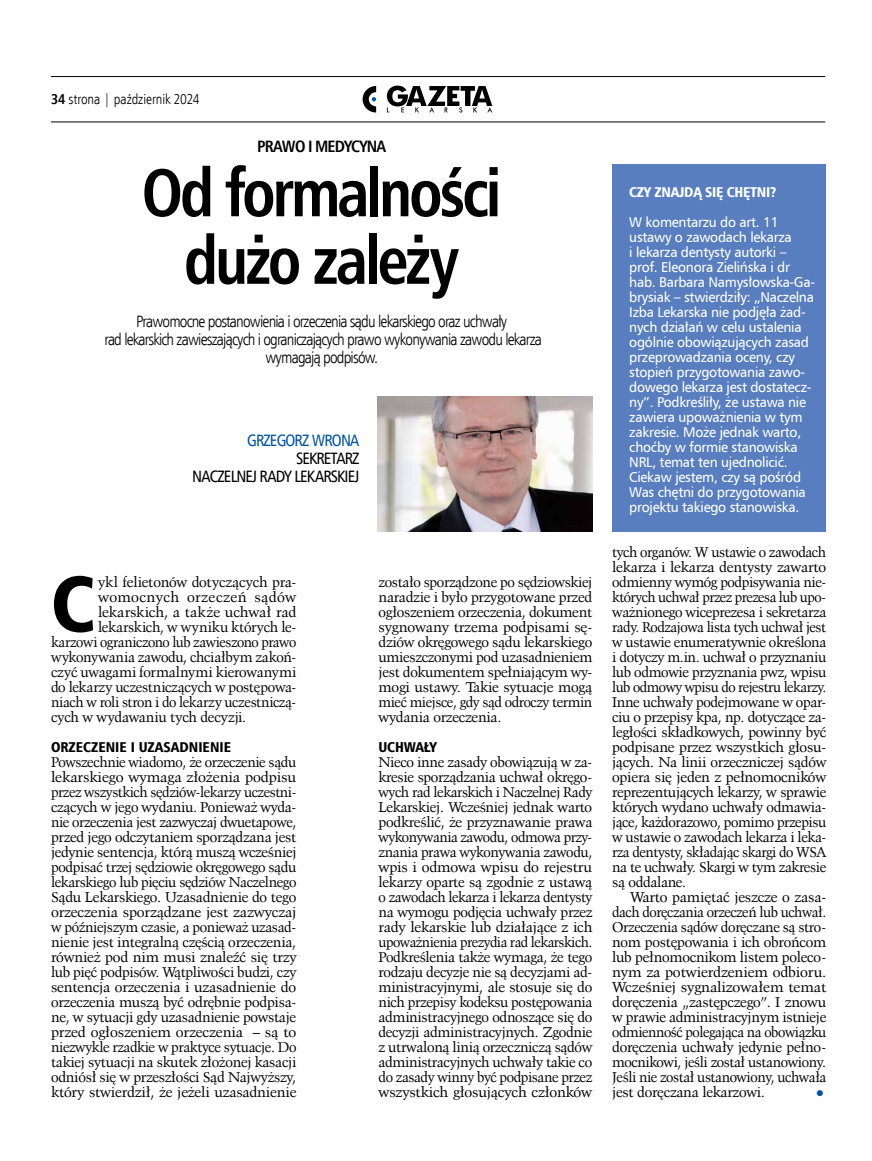
<style>
.page{position:relative;width:872px;height:1161px;background:#fff}
.page>*{position:absolute;margin:0;border:0;box-sizing:border-box;transform-origin:0 0}
.t1{font:79.05px "Humnst 777 Blk Cn EU";color:#000}
.t2{font:700 67.5px/67.5px "Humnst 777 Cn EU";letter-spacing:-.05em;color:#000;text-align:center;scale:.96 1}
.t3{font:21px "Kuenst 480 EU";color:#0053a2}
.t4{font:16.5px/18px "Humnst 777 Lt Cn EU";letter-spacing:-.05em;color:#000;text-align:center}
.t5{font:16.5px/18px "Humnst 777 Cn EU";letter-spacing:-.05em;color:#000;text-align:right}
.t6{font:700 16.5px "Humnst 777 Cn EU";letter-spacing:-.05em;color:#000}
.t7{font:16.5px "Humnst 777 Cn EU";letter-spacing:-.05em;color:#0053a2}
.t8{font:14.25px/15px "Kuenst 480 EU";letter-spacing:-.015em;color:#000;text-align:justify}
.t9{font:14.25px/15px "Humnst 777 EU";letter-spacing:-.02em;color:#fff;scale:.96 1}
.t10{font:14.25px "Kuenst 480 EU";letter-spacing:-.015em;color:#000;scale:.96 1}
.t11{font:14.25px "Kuenst 480 EU";letter-spacing:-.015em;color:#000;scale:.95 1}
.t12{font:14.25px "Humnst 777 Blk Cn EU";color:#000}
.t13{font:14.25px "Humnst 777 Lt Cn EU";letter-spacing:-.005em;color:#000}
.t14{font:14.25px "Kuenst 480 EU";letter-spacing:.025em;color:#000}
.t15{font:14.25px "Humnst 777 Blk Cn EU";letter-spacing:-.02em;color:#fff}
.s1{font-family:"Humnst 777 Cn EU";font-weight:700}
</style>
<div class="page">
<hr style="left:51px;top:76px;width:774px;height:1px;background:#000">
<hr style="left:51px;top:122px;width:774px;height:1px;background:#000">
<svg style="left:387px;top:86px;width:105px;height:27px"></svg>
<svg style="left:362px;top:86px;width:14px;height:26px"></svg>
<img style="left:377px;top:396px;width:215px;height:136px">
<div style="left:612px;top:164px;width:213px;height:367px;background:#587ebf"></div>
<p class="t13" style="left:51px;top:90px;width:150px"><span class="s1">34</span> strona | październik 2024</p>
<p class="t6" style="left:257px;top:135px;width:130px">PRAWO I MEDYCYNA</p>
<h2 class="t2" style="left:142px;top:159px;width:376px">Od formalności dużo zależy</h2>
<p class="t4" style="left:104px;top:312px;width:439px">Prawomocne postanowienia i orzeczenia sądu lekarskiego oraz uchwały<br>rad lekarskich zawieszających i ograniczających prawo wykonywania zawodu lekarza wymagają podpisów.</p>
<p class="t7" style="left:247px;top:430px;width:114px">GRZEGORZ WRONA</p>
<p class="t5" style="left:192px;top:449px;width:169px">SEKRETARZ<br>NACZELNEJ RADY LEKARSKIEJ</p>
<h1 class="t1" style="left:51px;top:554px;width:45px">C</h1>
<p class="t8" style="left:98px;top:574px;width:200px">ykl felietonów dotyczących pra-</p>
<p class="t14" style="left:98px;top:588px;width:200px">womocnych orzeczeń sądów</p>
<p class="t8" style="left:98px;top:604px;width:200px">lekarskich, a także uchwał rad</p>
<p class="t8" style="left:98px;top:619px;width:200px">lekarskich, w wyniku których le-</p>
<p class="t11" style="left:51px;top:633px;width:260px">karzowi ograniczono lub zawieszono prawo</p>
<p class="t8" style="left:51px;top:649px;width:247px">wykonywania zawodu, chciałbym zakoń-</p>
<p class="t8" style="left:51px;top:664px;width:247px">czyć uwagami formalnymi kierowanymi</p>
<p class="t8" style="left:51px;top:679px;width:247px">do lekarzy uczestniczących w postępowa-</p>
<p class="t10" style="left:51px;top:693px;width:257px">niach w roli stron i do lekarzy uczestniczą-</p>
<p class="t8" style="left:51px;top:709px;width:197px">cych w wydawaniu tych decyzji.</p>
<p class="t12" style="left:51px;top:737px;width:182px">ORZECZENIE I UZASADNIENIE</p>
<p class="t8" style="left:51px;top:754px;width:247px">Powszechnie wiadomo, że orzeczenie sądu lekarskiego wymaga złożenia podpisu przez wszystkich sędziów-lekarzy uczestni&shy;czących w jego wydaniu. Ponieważ wyda&shy;nie orzeczenia jest zazwyczaj dwuetapowe, przed jego odczytaniem sporządzana jest jedynie sentencja, którą muszą wcześniej podpisać trzej sędziowie okręgowego sądu lekarskiego lub pięciu sędziów Naczelnego Sądu Lekarskiego. Uzasadnienie do tego orzeczenia sporządzane jest zazwyczaj w późniejszym czasie, a ponieważ uzasad&shy;nienie jest integralną częścią orzeczenia, również pod nim musi znaleźć się trzy lub pięć podpisów. Wątpliwości budzi, czy sentencja orzeczenia i uzasadnienie do orzeczenia muszą być odrębnie podpisa&shy;ne, w sytuacji gdy uzasadnienie powstaje przed ogłoszeniem orzeczenia – są to niezwykle rzadkie w praktyce sytuacje. Do takiej sytuacji na skutek złożonej kasacji odniósł się w przeszłości Sąd Najwyższy, który stwierdził, że jeżeli uzasadnienie</p>
<p class="t8" style="left:378px;top:574px;width:215px">zostało sporządzone po sędziowskiej naradzie i było przygotowane przed ogłoszeniem orzeczenia, dokument sygnowany trzema podpisami sę&shy;dziów okręgowego sądu lekarskiego umieszczonymi pod uzasadnieniem jest dokumentem spełniającym wy&shy;mogi ustawy. Takie sytuacje mogą mieć miejsce, gdy sąd odroczy termin wydania orzeczenia.</p>
<p class="t12" style="left:378px;top:737px;width:60px">UCHWAŁY</p>
<p class="t8" style="left:378px;top:754px;width:215px">Nieco inne zasady obowiązują w za&shy;kresie sporządzania uchwał okręgo&shy;wych rad lekarskich i Naczelnej Rady Lekarskiej. Wcześniej jednak warto podkreślić, że przyznawanie prawa wykonywania zawodu, odmowa przy&shy;znania prawa wykonywania zawodu, wpis i odmowa wpisu do rejestru lekarzy oparte są zgodnie z ustawą o zawodach lekarza i lekarza dentysty na wymogu podjęcia uchwały przez rady lekarskie lub działające z ich upoważnienia prezydia rad lekarskich.<br>Podkreślenia także wymaga, że tego rodzaju decyzje nie są decyzjami ad&shy;ministracyjnymi, ale stosuje się do nich przepisy kodeksu postępowania administracyjnego odnoszące się do decyzji administracyjnych. Zgodnie z utrwaloną linią orzeczniczą sądów administracyjnych uchwały takie co do zasady winny być podpisane przez wszystkich głosujących członków</p>
<p class="t15" style="left:629px;top:182px;width:149px">CZY ZNAJDĄ SIĘ CHĘTNI?</p>
<p class="t9" style="left:629px;top:214px;width:195px">W komentarzu do art. 11 ustawy o zawodach lekarza<br>i lekarza dentysty autorki – prof. Eleonora Zielińska i dr hab. Barbara Namysłowska-Ga&shy;brysiak – stwierdziły: „Naczelna<br>Izba Lekarska nie podjęła żad&shy;nych działań w celu ustalenia ogólnie obowiązujących zasad przeprowadzania oceny, czy stopień przygotowania zawo&shy;dowego lekarza jest dostatecz&shy;ny”. Podkreśliły, że ustawa nie zawiera upoważnienia w tym zakresie. Może jednak warto, choćby w formie stanowiska<br>NRL, temat ten ujednolicić.<br>Ciekaw jestem, czy są pośród<br>Was chętni do przygotowania projektu takiego stanowiska.</p>
<p class="t8" style="left:612px;top:544px;width:216px">tych organów. W ustawie o zawodach lekarza i lekarza dentysty zawarto odmienny wymóg podpisywania nie&shy;których uchwał przez prezesa lub upo&shy;ważnionego wiceprezesa i sekretarza rady. Rodzajowa lista tych uchwał jest w ustawie enumeratywnie określona i dotyczy m.in. uchwał o przyznaniu lub odmowie przyznania pwz, wpisu lub odmowy wpisu do rejestru lekarzy.<br>Inne uchwały podejmowane w opar&shy;ciu o przepisy kpa, np. dotyczące za&shy;ległości składkowych, powinny być podpisane przez wszystkich głosu&shy;jących. Na linii orzeczniczej sądów opiera się jeden z pełnomocników reprezentujących lekarzy, w sprawie których wydano uchwały odmawia&shy;jące, każdorazowo, pomimo przepisu w ustawie o zawodach lekarza i leka&shy;rza dentysty, składając skargi do WSA na te uchwały. Skargi w tym zakresie są oddalane.</p>
<p class="t8" style="left:612px;top:889px;width:216px;text-indent:18px">Warto pamiętać jeszcze o zasa&shy;dach doręczania orzeczeń lub uchwał.<br>Orzeczenia sądów doręczane są stro&shy;nom postępowania i ich obrońcom lub pełnomocnikom listem poleco&shy;nym za potwierdzeniem odbioru.<br>Wcześniej sygnalizowałem temat doręczenia „zastępczego”. I znowu w prawie administracyjnym istnieje odmienność polegająca na obowiązku doręczenia uchwały jedynie pełno&shy;mocnikowi, jeśli został ustanowiony.<br>Jeśli nie został ustanowiony, uchwała jest doręczana lekarzowi.</p>
<h3 class="t3" style="left:814px;top:1081px;width:14px">•</h3>
</div>
